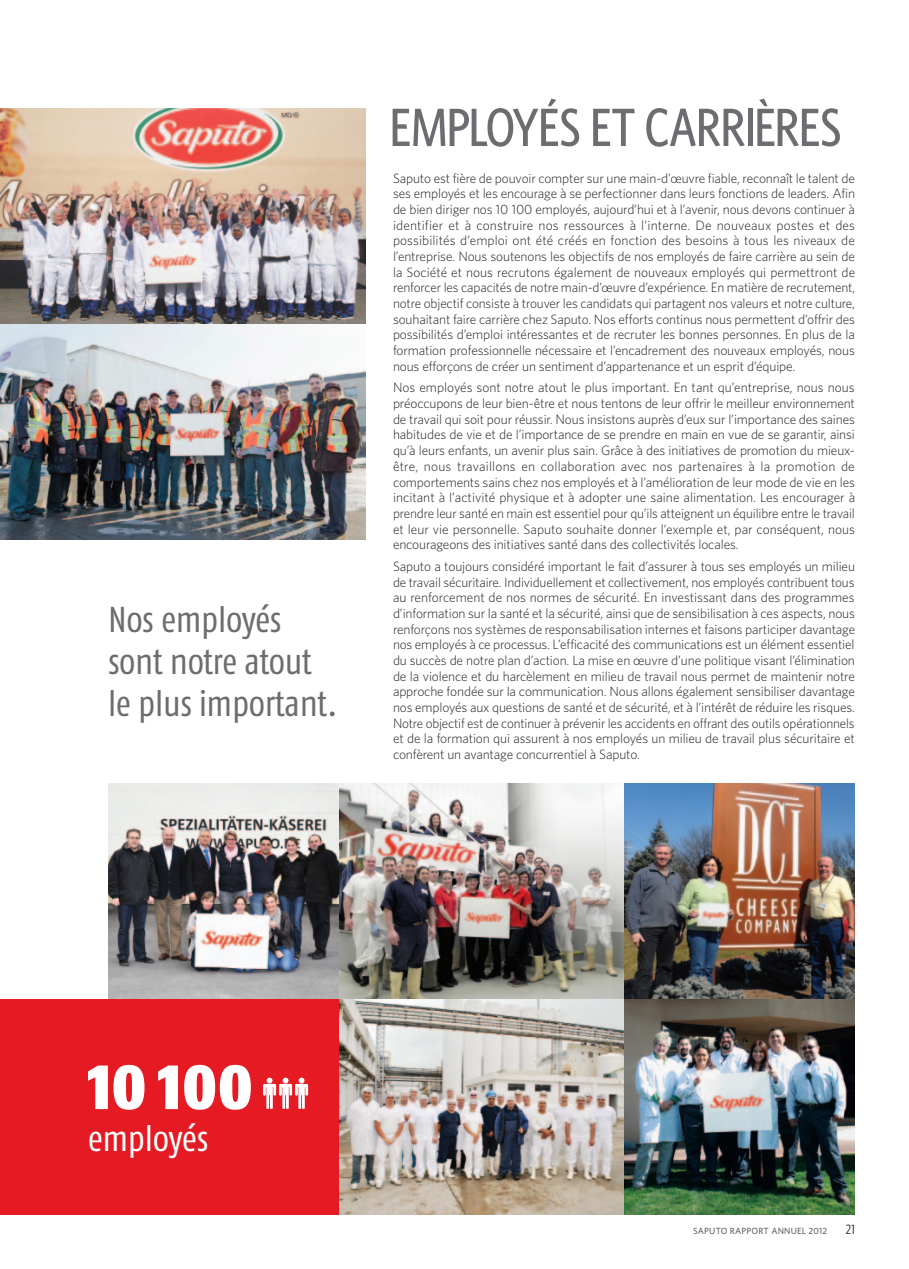
<style>
.page{position:relative;width:909px;height:1269px;background:#fff}
.page>*{position:absolute;margin:0;border:0;box-sizing:border-box;transform-origin:0 0}
.t1{font:900 condensed 66px "Fago Pro";color:#fff}
.t2{font:500 54px "Whitney Condensed";letter-spacing:-.01em;color:#6c6d70}
.t3{font:condensed 36px/42px "Fago Pro";letter-spacing:-.01em;color:#6c6d70}
.t4{font:condensed 36px "Fago Pro";letter-spacing:-.01em;color:#fff}
.t5{font:300 13.5px/15.6px "Whitney";letter-spacing:-.01em;color:#231f20;text-align:justify}
.t6{font:13.5px "Whitney Condensed";color:#231f20}
.t7{font:500 9px "Whitney";letter-spacing:.02em;color:#636366}
</style>
<div class="page">
<img style="left:108px;top:783px;width:231px;height:216px">
<img style="left:624px;top:783px;width:231px;height:216px">
<img style="left:0;top:108px;width:366px;height:432px">
<img style="left:624px;top:999px;width:231px;height:216px">
<img style="left:339px;top:999px;width:285px;height:216px">
<img style="left:339px;top:783px;width:285px;height:216px">
<div style="left:0;top:999px;width:339px;height:216px;background:#e51a23"></div>
<svg style="left:263px;top:1078px;width:45px;height:31px"></svg>
<h3 class="t3" style="left:108px;top:598px;width:231px">Nos employés sont notre atout le plus important.</h3>
<h2 class="t2" style="left:389px;top:94px;width:450px">EMPLOYÉS ET CARRIÈRES</h2>
<p class="t5" style="left:393px;top:170px;width:464px">Saputo est fière de pouvoir compter sur une main-d’œuvre fiable, reconnaît le talent de ses employés et les encourage à se perfectionner dans leurs fonctions de leaders. Afin de bien diriger nos 10 100 employés, aujourd’hui et à l’avenir, nous devons continuer à identifier et à construire nos ressources à l’interne. De nouveaux postes et des possibilités d’emploi ont été créés en fonction des besoins à tous les niveaux de l’entreprise. Nous soutenons les objectifs de nos employés de faire carrière au sein de la Société et nous recrutons également de nouveaux employés qui permettront de renforcer les capacités de notre main-d’œuvre d’expérience. En matière de recrutement, notre objectif consiste à trouver les candidats qui partagent nos valeurs et notre culture, souhaitant faire carrière chez Saputo. Nos efforts continus nous permettent d’offrir des possibilités d’emploi intéressantes et de recruter les bonnes personnes. En plus de la formation professionnelle nécessaire et l’encadrement des nouveaux employés, nous nous efforçons de créer un sentiment d’appartenance et un esprit d’équipe.</p>
<p class="t5" style="left:393px;top:380px;width:464px">Nos employés sont notre atout le plus important. En tant qu’entreprise, nous nous préoccupons de leur bien-être et nous tentons de leur offrir le meilleur environnement de travail qui soit pour réussir. Nous insistons auprès d’eux sur l’importance des saines habitudes de vie et de l’importance de se prendre en main en vue de se garantir, ainsi qu’à leurs enfants, un avenir plus sain. Grâce à des initiatives de promotion du mieux&shy;être, nous travaillons en collaboration avec nos partenaires à la promotion de comportements sains chez nos employés et à l’amélioration de leur mode de vie en les incitant à l’activité physique et à adopter une saine alimentation. Les encourager à prendre leur santé en main est essentiel pour qu’ils atteignent un équilibre entre le travail et leur vie personnelle. Saputo souhaite donner l’exemple et, par conséquent, nous encourageons des initiatives santé dans des collectivités locales.</p>
<p class="t5" style="left:393px;top:558px;width:464px">Saputo a toujours considéré important le fait d’assurer à tous ses employés un milieu de travail sécuritaire. Individuellement et collectivement, nos employés contribuent tous au renforcement de nos normes de sécurité. En investissant dans des programmes d’information sur la santé et la sécurité, ainsi que de sensibilisation à ces aspects, nous renforçons nos systèmes de responsabilisation internes et faisons participer davantage nos employés à ce processus. L’efficacité des communications est un élément essentiel du succès de notre plan d’action. La mise en œuvre d’une politique visant l’élimination de la violence et du harcèlement en milieu de travail nous permet de maintenir notre approche fondée sur la communication. Nous allons également sensibiliser davantage nos employés aux questions de santé et de sécurité, et à l’intérêt de réduire les risques.<br>Notre objectif est de continuer à prévenir les accidents en offrant des outils opérationnels et de la formation qui assurent à nos employés un milieu de travail plus sécuritaire et confèrent un avantage concurrentiel à Saputo.</p>
<h1 class="t1" style="left:88px;top:1046px;width:166px">10 100</h1>
<h3 class="t4" style="left:88px;top:1117px;width:122px">employés</h3>
<p class="t7" style="left:693px;top:1225px;width:49px">SAPUTO RAPPO</p>
<p class="t7" style="left:759px;top:1225px;width:70px">RT ANNUEL 2012</p>
<p class="t6" style="left:846px;top:1221px;width:11px">21</p>
</div>
